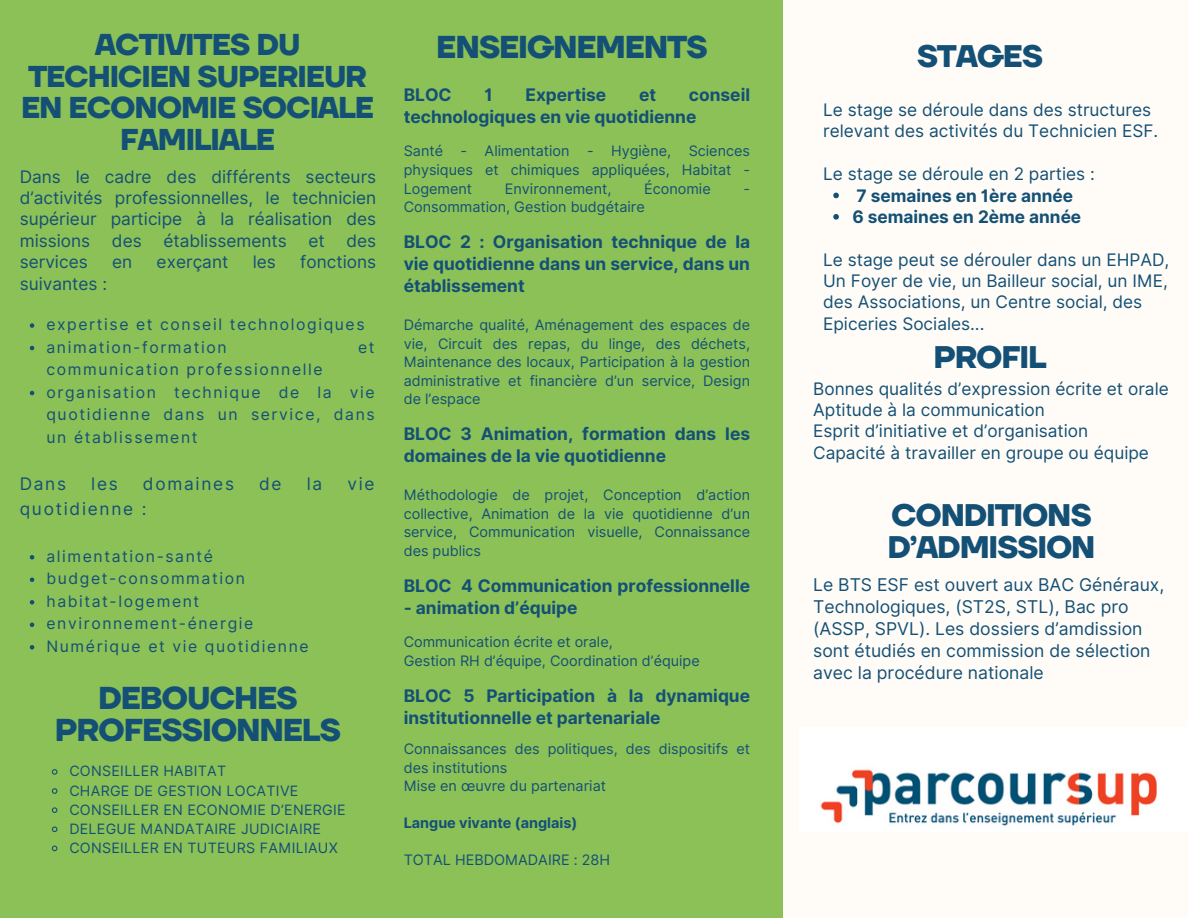
<style>
.page{position:relative;width:1188px;height:918px;background:#8cc157}
.page>*{position:absolute;margin:0;border:0;box-sizing:border-box;transform-origin:0 0}
.t1{font:700 31.5px/32.7px "TT Firs Neue";letter-spacing:-.04em;color:#145076;text-align:center}
.t2{font:700 31.05px/32.7px "TT Firs Neue";letter-spacing:-.04em;color:#145076}
.t3{font:700 30px/31.5px "TT Firs Neue";letter-spacing:-.04em;color:#145076;text-align:center}
.t4{font:17.55px/21.8px "Inter";color:#145076}
.t5{font:700 17.4px/22.2px "Inter";color:#145076}
.t6{font:17.25px/21.3px "Inter";color:#145076}
.t7{font:700 17.25px "Inter";color:#145076}
.t8{font:17.25px "Inter";letter-spacing:.1em;color:#145076}
.t9{font:15.75px/22.5px "Inter";letter-spacing:.1em;color:#145076;text-align:justify}
.t10{font:14.4px/18.6px "Inter";color:#145076;text-align:justify}
.t11{font:700 14.4px "Inter";color:#145076}
.t12{font:14.25px "Inter";letter-spacing:.02em;color:#145076}
</style>
<div class="page">
<div style="left:784px;top:0;width:404px;height:918px;background:#fffcf7"></div>
<img style="left:820px;top:769px;width:337px;height:57px">
<svg style="left:30px;top:323px;width:4px;height:5px"></svg>
<svg style="left:30px;top:346px;width:4px;height:4px"></svg>
<svg style="left:30px;top:391px;width:4px;height:4px"></svg>
<svg style="left:30px;top:555px;width:4px;height:5px"></svg>
<svg style="left:30px;top:578px;width:4px;height:4px"></svg>
<svg style="left:30px;top:600px;width:4px;height:5px"></svg>
<svg style="left:30px;top:623px;width:4px;height:4px"></svg>
<svg style="left:30px;top:645px;width:4px;height:5px"></svg>
<svg style="left:833px;top:193px;width:6px;height:5px"></svg>
<svg style="left:833px;top:214px;width:6px;height:6px"></svg>
<svg style="left:51px;top:769px;width:7px;height:6px"></svg>
<svg style="left:51px;top:788px;width:7px;height:6px"></svg>
<svg style="left:51px;top:807px;width:7px;height:6px"></svg>
<svg style="left:51px;top:826px;width:7px;height:6px"></svg>
<svg style="left:51px;top:845px;width:7px;height:7px"></svg>
<p class="t3" style="left:21px;top:30px;width:355px">ACTIVITES DU<br>TECHICIEN SUPERIEUR<br>EN ECONOMIE SOCIALE<br>FAMILIALE</p>
<p class="t2" style="left:917px;top:42px;width:128px">STAGES</p>
<p class="t6" style="left:20px;top:166px;width:358px;text-align:justify">Dans le cadre des différents secteurs d’activités professionnelles, le technicien supérieur participe à la réalisation des missions</p>
<p class="t1" style="left:436px;top:32px;width:273px">ENSEIGNEMENTS</p>
<p class="t5" style="left:404px;top:83px;width:348px;text-indent:285px">conseil technologiques en vie quotidienne</p>
<p class="t10" style="left:404px;top:142px;width:348px">Santé - Alimentation - Hygiène, Sciences physiques et chimiques appliquées, Habitat - Logement</p>
<p class="t5" style="left:404px;top:83px;width:49px">BLOC</p>
<p class="t5" style="left:484px;top:83px;width:10px">1</p>
<p class="t5" style="left:525px;top:83px;width:82px">Expertise</p>
<p class="t5" style="left:639px;top:83px;width:19px">et</p>
<p class="t6" style="left:823px;top:99px;width:337px">Le stage se déroule dans des structures relevant des activités du Technicien ESF.</p>
<p class="t6" style="left:823px;top:163px;width:273px">Le stage se déroule en 2 parties :</p>
<p class="t7" style="left:856px;top:185px;width:218px">7 semaines en 1ère année</p>
<p class="t7" style="left:852px;top:206px;width:230px">6 semaines en 2ème année</p>
<p class="t6" style="left:823px;top:249px;width:348px">Le stage peut se dérouler dans un EHPAD, Un Foyer de vie, un Bailleur social, un IME, des Associations, un Centre social, des Epiceries Sociales...</p>
<p class="t2" style="left:933px;top:343px;width:115px">PROFIL</p>
<p class="t6" style="left:813px;top:378px;width:357px">Bonnes qualités d’expression écrite et orale</p>
<p class="t6" style="left:813px;top:399px;width:233px">Aptitude à la communication</p>
<p class="t6" style="left:813px;top:421px;width:277px">Esprit d’initiative et d’organisation</p>
<p class="t6" style="left:813px;top:442px;width:337px">Capacité à travailler en groupe ou équipe</p>
<p class="t10" style="left:505px;top:179px;width:108px">Environnement,</p>
<p class="t10" style="left:644px;top:179px;width:68px">Économie</p>
<p class="t10" style="left:743px;top:179px;width:8px">-</p>
<p class="t10" style="left:404px;top:198px;width:243px">Consommation, Gestion budgétaire</p>
<p class="t5" style="left:404px;top:230px;width:348px;text-align:justify">BLOC 2 : Organisation technique de la vie quotidienne dans un service, dans un établissement</p>
<p class="t10" style="left:404px;top:316px;width:348px">Démarche qualité, Aménagement des espaces de vie, Circuit des repas, du linge, des déchets, Maintenance des locaux, Participation à la gestion administrative et financière d’un service, Design de l’espace</p>
<p class="t5" style="left:404px;top:423px;width:348px">BLOC 3 Animation, formation dans les domaines de la vie quotidienne</p>
<p class="t10" style="left:404px;top:486px;width:348px">Méthodologie de projet, Conception d’action collective, Animation de la vie quotidienne d’un service, Communication visuelle, Connaissance des publics</p>
<p class="t5" style="left:404px;top:574px;width:348px">BLOC 4 Communication professionnelle</p>
<p class="t5" style="left:404px;top:596px;width:175px">- animation d’équipe</p>
<p class="t10" style="left:404px;top:633px;width:211px">Communication écrite et orale,</p>
<p class="t10" style="left:404px;top:652px;width:298px">Gestion RH d’équipe, Coordination d’équipe</p>
<p class="t5" style="left:404px;top:684px;width:348px">BLOC 5 Participation à la dynamique institutionnelle et partenariale</p>
<p class="t10" style="left:404px;top:739px;width:348px">Connaissances des politiques, des dispositifs et des institutions</p>
<p class="t10" style="left:404px;top:777px;width:204px">Mise en œuvre du partenariat</p>
<p class="t11" style="left:404px;top:814px;width:175px">Langue vivante (anglais)</p>
<p class="t10" style="left:404px;top:851px;width:208px">TOTAL HEBDOMADAIRE : 28H</p>
<p class="t6" style="left:112px;top:230px;width:31px">des</p>
<p class="t6" style="left:163px;top:230px;width:125px">établissements</p>
<p class="t6" style="left:309px;top:230px;width:18px">et</p>
<p class="t6" style="left:347px;top:230px;width:31px">des</p>
<p class="t6" style="left:20px;top:251px;width:70px">services</p>
<p class="t6" style="left:112px;top:251px;width:22px">en</p>
<p class="t6" style="left:157px;top:251px;width:73px">exerçant</p>
<p class="t6" style="left:253px;top:251px;width:25px">les</p>
<p class="t6" style="left:300px;top:251px;width:77px">fonctions</p>
<p class="t6" style="left:20px;top:273px;width:89px">suivantes :</p>
<p class="t9" style="left:46px;top:313px;width:320px">expertise et conseil technologiques</p>
<p class="t9" style="left:46px;top:336px;width:182px">animation-formation</p>
<p class="t9" style="left:358px;top:336px;width:18px">et</p>
<p class="t9" style="left:46px;top:358px;width:278px">communication professionnelle</p>
<p class="t9" style="left:46px;top:381px;width:330px">organisation technique de la vie quotidienne dans un service, dans un établissement</p>
<p class="t6" style="left:20px;top:473px;width:48px">Dans</p>
<p class="t6" style="left:91px;top:473px;width:28px">les</p>
<p class="t8" style="left:143px;top:473px;width:93px">domaines</p>
<p class="t6" style="left:259px;top:473px;width:24px">de</p>
<p class="t6" style="left:307px;top:473px;width:17px">la</p>
<p class="t6" style="left:347px;top:473px;width:29px">vie</p>
<p class="t8" style="left:20px;top:498px;width:128px">quotidienne :</p>
<p class="t9" style="left:46px;top:545px;width:168px">alimentation-santé</p>
<p class="t9" style="left:46px;top:567px;width:200px">budget-consommation</p>
<p class="t9" style="left:46px;top:590px;width:154px">habitat-logement</p>
<p class="t9" style="left:46px;top:612px;width:208px">environnement-énergie</p>
<p class="t9" style="left:46px;top:635px;width:264px">Numérique et vie quotidienne</p>
<p class="t2" style="left:887px;top:500px;width:210px">CONDITIONS<br>D’ADMISSION</p>
<p class="t4" style="left:813px;top:574px;width:353px">Le BTS ESF est ouvert aux BAC Généraux, Technologiques, (ST2S, STL), Bac pro (ASSP, SPVL). Les dossiers d’amdission sont étudiés en commission de sélection avec la procédure nationale</p>
<p class="t1" style="left:55px;top:683px;width:288px">DEBOUCHES<br>PROFESSIONNELS</p>
<p class="t12" style="left:69px;top:763px;width:158px">CONSEILLER HABITAT</p>
<p class="t12" style="left:69px;top:782px;width:231px">CHARGE DE GESTION LOCATIVE</p>
<p class="t12" style="left:69px;top:801px;width:278px">CONSEILLER EN ECONOMIE D’ENERGIE</p>
<p class="t12" style="left:69px;top:820px;width:253px">DELEGUE MANDATAIRE JUDICIAIRE</p>
<p class="t12" style="left:69px;top:839px;width:270px">CONSEILLER EN TUTEURS FAMILIAUX</p>
</div>
